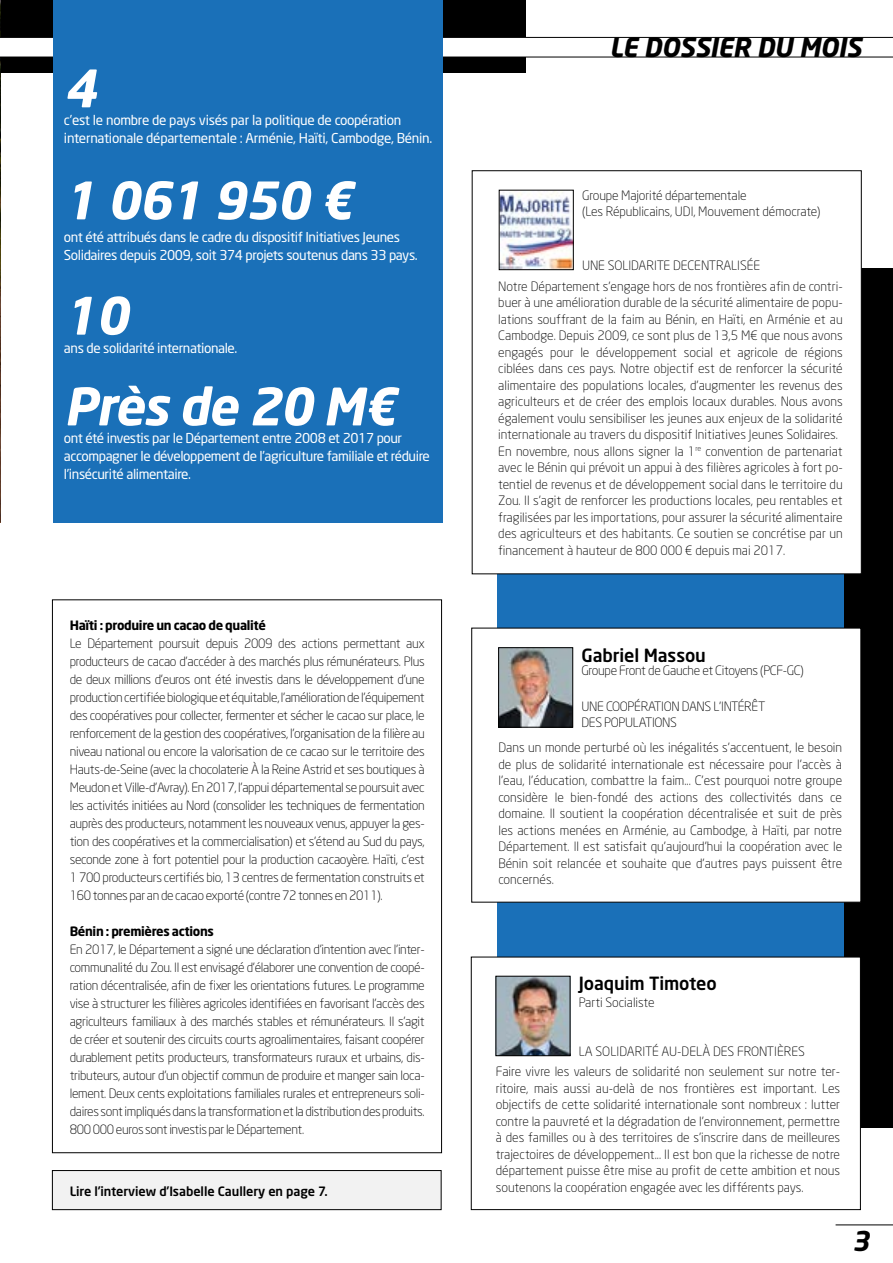
<style>
.page{position:relative;width:893px;height:1263px;background:#fff}
.page>*{position:absolute;margin:0;border:0;box-sizing:border-box;transform-origin:0 0}
.t1{font:italic 700 51px "Neo Sans";letter-spacing:-.025em;color:#fff}
.t2{font:italic 700 27px "Neo Sans";color:#000}
.t3{font:italic 700 26.25px "Neo Sans";letter-spacing:-.01em;color:#000}
.t4{font:500 18px "Neo Sans";letter-spacing:-.005em;color:#000}
.t5{font:13.5px/18px "Neo Sans";letter-spacing:-.03em;color:#fff}
.t6{font:300 12.75px/16.5px "Neo Sans";color:#000;text-align:justify}
.t7{font:300 12.75px/16.5px "Neo Sans";letter-spacing:-.025em;color:#000}
.t8{font:700 12.75px "Neo Sans";letter-spacing:-.025em;color:#000}
.t9{font:500 12.75px "Neo Sans";letter-spacing:-.005em;color:#000}
</style>
<div class="page">
<hr style="left:836px;top:1224px;width:57px;height:1px;background:#000">
<svg style="left:0;top:0;width:893px;height:522px"></svg>
<div style="left:833px;top:268px;width:60px;height:859px;background:#000"></div>
<div style="left:497px;top:282px;width:347px;height:911px;background:#1a70b8"></div>
<div style="left:471px;top:957px;width:390px;height:253px;background:#fff;border:1px solid #000"></div>
<div style="left:471px;top:628px;width:390px;height:274px;background:#fff"></div>
<img style="left:500px;top:649px;width:71px;height:76px">
<div style="left:498px;top:647px;width:75px;height:80px;border:1px solid #000"></div>
<img style="left:498px;top:978px;width:70px;height:76px">
<div style="left:496px;top:976px;width:74px;height:80px;border:1px solid #000"></div>
<div style="left:472px;top:170px;width:389px;height:404px;background:#fff"></div>
<img style="left:501px;top:192px;width:70px;height:76px">
<div style="left:54px;top:0;width:389px;height:522px;background:#1a70b8"></div>
<div style="left:52px;top:1170px;width:389px;height:39px;background:#f2f2f2"></div>
<div style="left:52px;top:1170px;width:389px;height:40px;border:1px solid #000"></div>
<h1 class="t1" style="left:64px;top:56px;width:34px">4</h1>
<p class="t5" style="left:64px;top:111px;width:370px">c’est le nombre de pays visés par la politique de coopération internationale départementale : Arménie, Haïti, Cambodge, Bénin.</p>
<h1 class="t1" style="left:64px;top:168px;width:290px">1 061 950 €</h1>
<p class="t5" style="left:64px;top:227px;width:355px">ont été attribués dans le cadre du dispositif Initiatives Jeunes<br>Solidaires depuis 2009, soit 374 projets soutenus dans 33 pays.</p>
<h1 class="t1" style="left:64px;top:283px;width:66px">10</h1>
<p class="t5" style="left:64px;top:338px;width:175px">ans de solidarité internationale.</p>
<h1 class="t1" style="left:64px;top:374px;width:334px">Près de 20 M€</h1>
<p class="t5" style="left:64px;top:429px;width:367px">ont été investis par le Département entre 2008 et 2017 pour accompagner le développement de l’agriculture familiale et réduire l’insécurité alimentaire.</p>
<p class="t8" style="left:70px;top:617px;width:198px">Haïti : produire un cacao de qualité</p>
<p class="t6" style="left:70px;top:634px;width:357px;line-height:18px">Le Département poursuit depuis 2009 des actions permettant aux producteurs de cacao d’accéder à des marchés plus rémunérateurs. Plus de deux millions d’euros ont été investis dans le développement d’une production certifiée biologique et équitable, l’amélioration de l’équipement des coopératives pour collecter, fermenter et sécher le cacao sur place, le renforcement de la gestion des coopératives, l’organisation de la filière au niveau national ou encore la valorisation de ce cacao sur le territoire des Hauts-de-Seine (avec la chocolaterie À la Reine Astrid et ses boutiques à Meudon et Ville-d’Avray). En 2017, l’appui départemental se poursuit avec les activités initiées au Nord (consolider les techniques de fermentation auprès des producteurs, notamment les nouveaux venus, appuyer la ges&shy;tion des coopératives et la commercialisation) et s’étend au Sud du pays, seconde zone à fort potentiel pour la production cacaoyère. Haïti, c’est 1 700 producteurs certifiés bio, 13 centres de fermentation construits et 160 tonnes par an de cacao exporté (contre 72 tonnes en 2011).</p>
<p class="t8" style="left:70px;top:923px;width:146px">Bénin : premières actions</p>
<p class="t6" style="left:70px;top:940px;width:357px;line-height:18px">En 2017, le Département a signé une déclaration d’intention avec l’inter&shy;communalité du Zou. Il est envisagé d’élaborer une convention de coopé&shy;ration décentralisée, afin de fixer les orientations futures. Le programme vise à structurer les filières agricoles identifiées en favorisant l’accès des agriculteurs familiaux à des marchés stables et rémunérateurs. Il s’agit de créer et soutenir des circuits courts agroalimentaires, faisant coopérer durablement petits producteurs, transformateurs ruraux et urbains, dis&shy;tributeurs, autour d’un objectif commun de produire et manger sain loca&shy;lement. Deux cents exploitations familiales rurales et entrepreneurs soli&shy;daires sont impliqués dans la transformation et la distribution des produits.<br>800 000 euros sont investis par le Département.</p>
<p class="t9" style="left:70px;top:1183px;width:260px">Lire l'interview d'Isabelle Caullery en page 7.</p>
<h3 class="t3" style="left:610px;top:30px;width:253px">LE DOSSIER DU MOIS</h3>
<p class="t6" style="left:582px;top:187px;width:240px">Groupe Majorité départementale<br>(Les Républicains, UDI, Mouvement démocrate)</p>
<p class="t6" style="left:498px;top:255px;width:346px;line-height:20.7px;text-align:center">UNE SOLIDARITE DECENTRALISÉE<br>Notre Département s’engage hors de nos frontières afin de contri-</p>
<p class="t6" style="left:498px;top:294px;width:346px;text-align:left">buer à une amélioration durable de la sécurité alimentaire de popu&shy;lations souffrant de la faim au Bénin, en Haïti, en Arménie et au Cambodge. Depuis 2009, ce sont plus de 13,5 M€ que nous avons engagés pour le développement social et agricole de régions ciblées dans ces pays. Notre objectif est de renforcer la sécurité alimentaire des populations locales, d’augmenter les revenus des agriculteurs et de créer des emplois locaux durables. Nous avons également voulu sensibiliser les jeunes aux enjeux de la solidarité internationale au travers du dispositif Initiatives Jeunes Solidaires.<br>En novembre, nous allons signer la 1<sup>re</sup> convention de partenariat avec le Bénin qui prévoit un appui à des filières agricoles à fort po&shy;tentiel de revenus et de développement social dans le territoire du Zou. Il s’agit de renforcer les productions locales, peu rentables et fragilisées par les importations, pour assurer la sécurité alimentaire des agriculteurs et des habitants. Ce soutien se concrétise par un financement à hauteur de 800 000 € depuis mai 2017.</p>
<h3 class="t4" style="left:581px;top:644px;width:126px">Gabriel Massou</h3>
<p class="t7" style="left:581px;top:662px;width:224px">Groupe Front de Gauche et Citoyens (PCF-GC)</p>
<p class="t7" style="left:581px;top:698px;width:185px">UNE COOPÉRATION DANS L’INTÉRÊT<br>DES POPULATIONS</p>
<p class="t6" style="left:498px;top:739px;width:345px">Dans un monde perturbé où les inégalités s’accentuent, le besoin de plus de solidarité internationale est nécessaire pour l’accès à l’eau, l’éducation, combattre la faim... C’est pourquoi notre groupe considère le bien-fondé des actions des collectivités dans ce domaine. Il soutient la coopération décentralisée et suit de près les actions menées en Arménie, au Cambodge, à Haïti, par notre Département. Il est satisfait qu’aujourd’hui la coopération avec le Bénin soit relancée et souhaite que d’autres pays puissent être concernés.</p>
<h3 class="t4" style="left:579px;top:972px;width:140px">Joaquim Timoteo</h3>
<p class="t6" style="left:579px;top:994px;width:77px">Parti Socialiste</p>
<p class="t6" style="left:496px;top:1040px;width:346px;line-height:20.7px;text-indent:83px">LA SOLIDARITÉ AU-DELÀ DES FRONTIÈRES<br>Faire vivre les valeurs de solidarité non seulement sur notre ter-</p>
<p class="t6" style="left:496px;top:1080px;width:346px">ritoire, mais aussi au-delà de nos frontières est important. Les objectifs de cette solidarité internationale sont nombreux : lutter contre la pauvreté et la dégradation de l’environnement, permettre à des familles ou à des territoires de s’inscrire dans de meilleures trajectoires de développement... Il est bon que la richesse de notre département puisse être mise au profit de cette ambition et nous soutenons la coopération engagée avec les différents pays.</p>
<h2 class="t2" style="left:852px;top:1224px;width:19px">3</h2>
</div>
